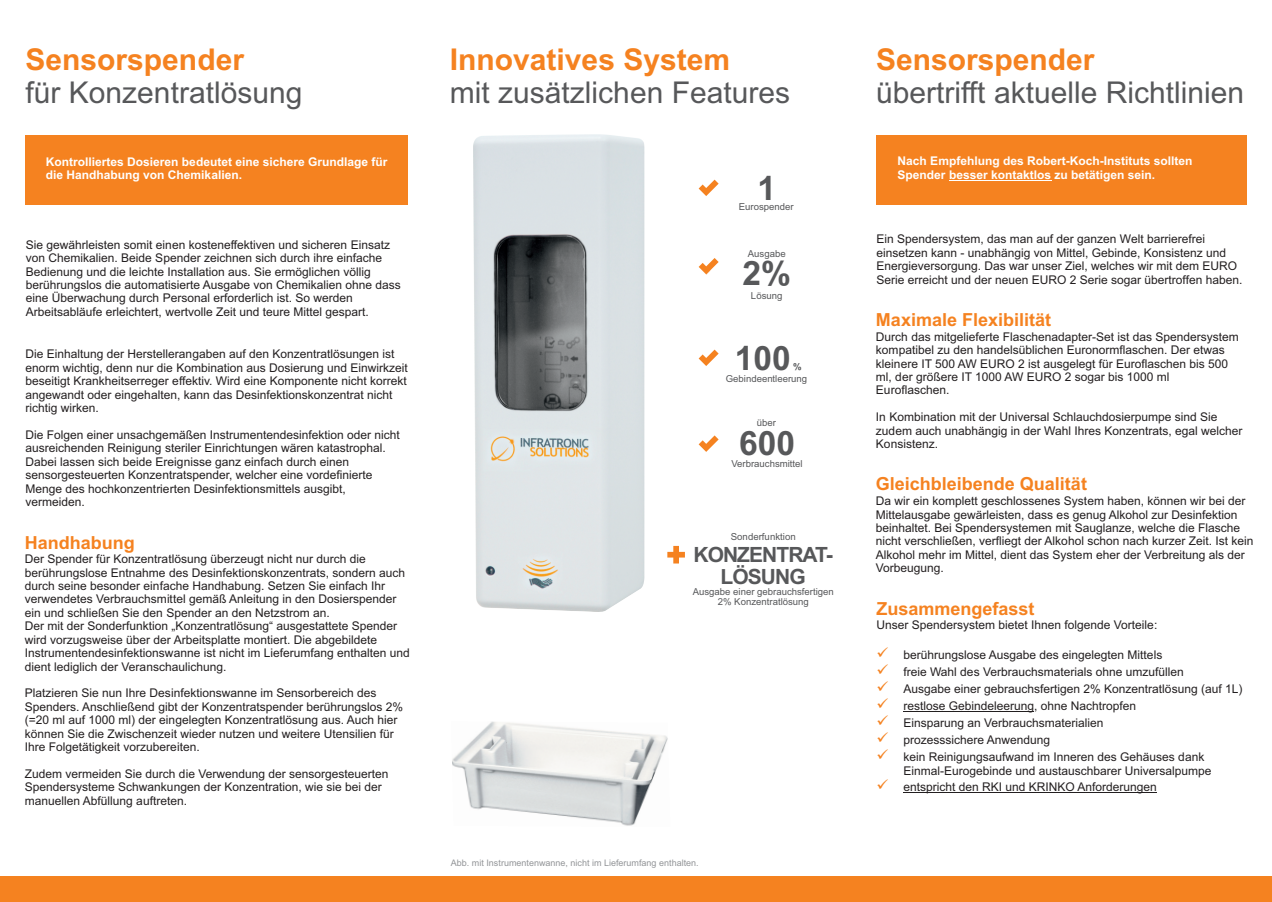
<style>
.page{position:relative;width:1272px;height:902px;background:#fff}
.page>*{position:absolute;margin:0;border:0;box-sizing:border-box;transform-origin:0 0}
.t1{font:700 33.6px "Arial";color:#57585a}
.t2{font:30px "Arial";color:#57585a}
.t3{font:700 30px "Arial";color:#f58220}
.t4{font:700 21px/22.4px "Arial";letter-spacing:-.045em;color:#57585a;text-align:center}
.t5{font:700 18px "Arial";color:#f58220}
.t6{font:12px/13.4px "Arial";color:#231f20}
.t7{font:700 12px/13.4px "Arial";color:#fff}
.t8{font:9.6px/10.4px "Arial";color:#57585a;text-align:center}
.t9{font:700 9.6px "Arial";color:#57585a}
.t10{font:9px "Arial";color:#939598}
.s1{color:#f58220}
</style>
<div class="page">
<div style="left:0;top:876px;width:1271px;height:25px;background:#f58220"></div>
<div style="left:26px;top:135px;width:382px;height:70px;background:#f58220"></div>
<div style="left:876px;top:135px;width:370px;height:70px;background:#f58220"></div>
<svg style="left:667px;top:546px;width:18px;height:17px"></svg>
<svg style="left:698px;top:435px;width:20px;height:17px"></svg>
<svg style="left:698px;top:258px;width:20px;height:16px"></svg>
<svg style="left:698px;top:349px;width:20px;height:17px"></svg>
<svg style="left:698px;top:180px;width:20px;height:16px"></svg>
<hr style="left:903px;top:711px;width:131px;height:1px;background:#231f20">
<hr style="left:903px;top:792px;width:253px;height:1px;background:#231f20">
<hr style="left:949px;top:180px;width:102px;height:1px;background:#fff">
<img style="left:452px;top:721px;width:216px;height:105px">
<img style="left:473px;top:134px;width:171px;height:478px">
<h2 class="t3" style="left:26px;top:48px;width:220px">Sensorspender</h2>
<h2 class="t2" style="left:26px;top:82px;width:278px">für Konzentratlösung</h2>
<p class="t7" style="left:46px;top:156px;width:343px">Kontrolliertes Dosieren bedeutet eine sichere Grundlage für die Handhabung von Chemikalien.</p>
<p class="t6" style="left:26px;top:239px;width:376px">Sie gewährleisten somit einen kosteneffektiven und sicheren Einsatz von Chemikalien. Beide Spender zeichnen sich durch ihre einfache Bedienung und die leichte Installation aus. Sie ermöglichen völlig berührungslos die automatisierte Ausgabe von Chemikalien ohne dass eine Überwachung durch Personal erforderlich ist. So werden Arbeitsabläufe erleichtert, wertvolle Zeit und teure Mittel gespart.</p>
<p class="t6" style="left:26px;top:348px;width:384px">Die Einhaltung der Herstellerangaben auf den Konzentratlösungen ist enorm wichtig, denn nur die Kombination aus Dosierung und Einwirkzeit beseitigt Krankheitserreger effektiv. Wird eine Komponente nicht korrekt angewandt oder eingehalten, kann das Desinfektionskonzentrat nicht richtig wirken.</p>
<p class="t6" style="left:26px;top:429px;width:376px">Die Folgen einer unsachgemäßen Instrumentendesinfektion oder nicht ausreichenden Reinigung steriler Einrichtungen wären katastrophal.<br>Dabei lassen sich beide Ereignisse ganz einfach durch einen sensorgesteuerten Konzentratspender, welcher eine vordefinierte Menge des hochkonzentrierten Desinfektionsmittels ausgibt, vermeiden.</p>
<h3 class="t5" style="left:25px;top:535px;width:111px">Handhabung</h3>
<p class="t6" style="left:25px;top:553px;width:386px">Der Spender für Konzentratlösung überzeugt nicht nur durch die berührungslose Entnahme des Desinfektionskonzentrats, sondern auch durch seine besonder einfache Handhabung. Setzen Sie einfach Ihr verwendetes Verbrauchsmittel gemäß Anleitung in den Dosierspender ein und schließen Sie den Spender an den Netzstrom an.<br>Der mit der Sonderfunktion „Konzentratlösung“ ausgestattete Spender wird vorzugsweise über der Arbeitsplatte montiert. Die abgebildete Instrumentendesinfektionswanne ist nicht im Lieferumfang enthalten und dient lediglich der Veranschaulichung.</p>
<p class="t6" style="left:25px;top:687px;width:380px">Platzieren Sie nun Ihre Desinfektionswanne im Sensorbereich des Spenders. Anschließend gibt der Konzentratspender berührungslos 2% (=20 ml auf 1000 ml) der eingelegten Konzentratlösung aus. Auch hier können Sie die Zwischenzeit wieder nutzen und weitere Utensilien für Ihre Folgetätigkeit vorzubereiten.</p>
<p class="t6" style="left:25px;top:768px;width:365px">Zudem vermeiden Sie durch die Verwendung der sensorgesteuerten<br>Spendersysteme Schwankungen der Konzentration, wie sie bei der manuellen Abfüllung auftreten.</p>
<h2 class="t3" style="left:450px;top:48px;width:282px">Innovatives System</h2>
<h2 class="t2" style="left:450px;top:82px;width:342px">mit zusätzlichen Features</h2>
<h1 class="t1" style="left:757px;top:175px;width:20px">1</h1>
<p class="t8" style="left:738px;top:202px;width:56px">Eurospender</p>
<p class="t8" style="left:747px;top:249px;width:39px">Ausgabe</p>
<h1 class="t1" style="left:742px;top:260px;width:50px">2%</h1>
<p class="t8" style="left:751px;top:291px;width:33px">Lösung</p>
<h1 class="t1" style="left:735px;top:345px;width:57px">100</h1>
<p class="t9" style="left:793px;top:363px;width:10px">%</p>
<p class="t8" style="left:725px;top:374px;width:83px">Gebindeentleerung</p>
<p class="t8" style="left:756px;top:418px;width:21px">über</p>
<h1 class="t1" style="left:739px;top:430px;width:57px">600</h1>
<p class="t8" style="left:731px;top:459px;width:73px">Verbrauchsmittel</p>
<p class="t8" style="left:730px;top:532px;width:66px">Sonderfunktion</p>
<h3 class="t4" style="left:693px;top:545px;width:141px">KONZENTRAT-<br>LÖSUNG</h3>
<p class="t8" style="left:692px;top:587px;width:143px">Ausgabe einer gebrauchsfertigen<br>2% Konzentratlösung</p>
<p class="t10" style="left:451px;top:859px;width:249px">Abb. mit Instrumentenwanne, nicht im Lieferumfang enthalten.</p>
<h2 class="t3" style="left:876px;top:48px;width:220px">Sensorspender</h2>
<h2 class="t2" style="left:876px;top:82px;width:369px">übertrifft aktuelle Richtlinien</h2>
<p class="t7" style="left:897px;top:156px;width:296px">Nach Empfehlung des Robert-Koch-Instituts sollten<br>Spender besser kontaktlos zu betätigen sein.</p>
<p class="t6" style="left:876px;top:233px;width:367px">Ein Spendersystem, das man auf der ganzen Welt barrierefrei einsetzen kann - unabhängig von Mittel, Gebinde, Konsistenz und Energieversorgung. Das war unser Ziel, welches wir mit dem EURO Serie erreicht und der neuen EURO 2 Serie sogar übertroffen haben.</p>
<h3 class="t5" style="left:876px;top:313px;width:177px">Maximale Flexibilität</h3>
<p class="t6" style="left:876px;top:331px;width:364px">Durch das mitgelieferte Flaschenadapter-Set ist das Spendersystem kompatibel zu den handelsüblichen Euronormflaschen. Der etwas kleinere IT 500 AW EURO 2 ist ausgelegt für Euroflaschen bis 500 ml, der größere IT 1000 AW EURO 2 sogar bis 1000 ml Euroflaschen.</p>
<p class="t6" style="left:876px;top:411px;width:368px">In Kombination mit der Universal Schlauchdosierpumpe sind Sie zudem auch unabhängig in der Wahl Ihres Konzentrats, egal welcher<br>Konsistenz.</p>
<h3 class="t5" style="left:875px;top:477px;width:213px">Gleichbleibende Qualität</h3>
<p class="t6" style="left:875px;top:495px;width:379px">Da wir ein komplett geschlossenes System haben, können wir bei der Mittelausgabe gewärleisten, dass es genug Alkohol zur Desinfektion beinhaltet. Bei Spendersystemen mit Sauglanze, welche die Flasche nicht verschließen, verfliegt der Alkohol schon nach kurzer Zeit. Ist kein Alkohol mehr im Mittel, dient das System eher der Verbreitung als der Vorbeugung.</p>
<h3 class="t5" style="left:876px;top:601px;width:160px">Zusammengefasst</h3>
<p class="t6" style="left:876px;top:649px;width:287px"><span class="s1">✓</span> berührungslose Ausgabe des eingelegten Mittels</p>
<p class="t6" style="left:876px;top:619px;width:282px">Unser Spendersystem bietet Ihnen folgende Vorteile:</p>
<p class="t6" style="left:876px;top:666px;width:309px"><span class="s1">✓</span> freie Wahl des Verbrauchsmaterials ohne umzufüllen</p>
<p class="t6" style="left:876px;top:683px;width:367px"><span class="s1">✓</span> Ausgabe einer gebrauchsfertigen 2% Konzentratlösung (auf 1L)</p>
<p class="t6" style="left:876px;top:700px;width:261px"><span class="s1">✓</span> restlose Gebindeleerung, ohne Nachtropfen</p>
<p class="t6" style="left:876px;top:717px;width:229px"><span class="s1">✓</span> Einsparung an Verbrauchsmaterialien</p>
<p class="t6" style="left:903px;top:750px;width:310px;line-height:14.1px;text-indent:-27px"><span class="s1">✓</span> kein Reinigungsaufwand im Inneren des Gehäuses dank<br>Einmal-Eurogebinde und austauschbarer Universalpumpe</p>
<p class="t6" style="left:876px;top:781px;width:282px"><span class="s1">✓</span> entspricht den RKI und KRINKO Anforderungen</p>
<p class="t6" style="left:876px;top:734px;width:175px"><span class="s1">✓</span> prozesssichere Anwendung</p>
</div>
